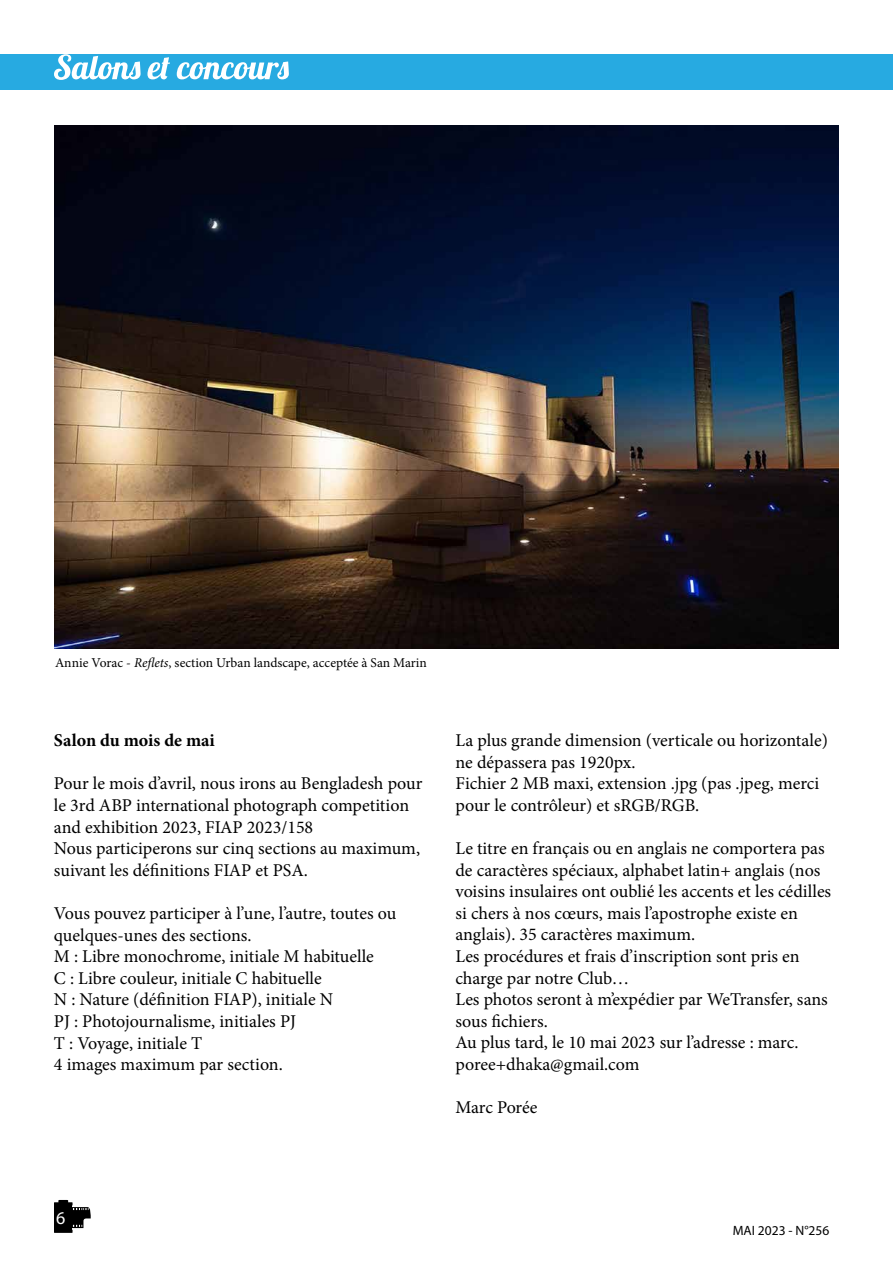
<style>
.page{position:relative;width:893px;height:1263px;background:#fff}
.page>*{position:absolute;margin:0;border:0;box-sizing:border-box;transform-origin:0 0}
.t1{font:18px/21.6px "Minion Pro";color:#000}
.t2{font:700 18px "Minion Pro";color:#000}
.t3{font:18px "Myriad Pro";color:#fff}
.t4{font:13.5px "Minion Pro";color:#000}
.t5{font:13.5px "Myriad Pro";color:#000}
.s1{font-style:italic}
</style>
<div class="page">
<svg style="left:58px;top:1200px;width:33px;height:28px"></svg>
<div style="left:54px;top:1205px;width:18px;height:25px;background:#000"></div>
<hr style="left:54px;top:1202px;width:19px;height:3px;background:#000">
<svg style="left:54px;top:1229px;width:19px;height:4px"></svg>
<div style="left:0;top:54px;width:893px;height:35px;background:#27aae1"></div>
<svg style="left:54px;top:54px;width:235px;height:26px"></svg>
<img style="left:54px;top:125px;width:785px;height:524px">
<p class="t4" style="left:55px;top:654px;width:373px">Annie Vorac - <span class="s1">Reflets</span>, section Urban landscape, acceptée à San Marin</p>
<p class="t2" style="left:54px;top:728px;width:162px">Salon du mois de mai</p>
<p class="t1" style="left:54px;top:773px;width:370px">Pour le mois d’avril, nous irons au Bengladesh pour le 3rd ABP international photograph competition and exhibition 2023, FIAP 2023/158<br>Nous participerons sur cinq sections au maximum, suivant les définitions FIAP et PSA.</p>
<p class="t1" style="left:54px;top:902px;width:344px">Vous pouvez participer à l’une, l’autre, toutes ou quelques-unes des sections.<br>M : Libre monochrome, initiale M habituelle<br>C : Libre couleur, initiale C habituelle<br>N : Nature (définition FIAP), initiale N<br>PJ : Photojournalisme, initiales PJ<br>T : Voyage, initiale T<br>4 images maximum par section.</p>
<p class="t1" style="left:455px;top:729px;width:374px">La plus grande dimension (verticale ou horizontale) ne dépassera pas 1920px.<br>Fichier 2 MB maxi, extension .jpg (pas .jpeg, merci pour le contrôleur) et sRGB/RGB.</p>
<p class="t1" style="left:455px;top:837px;width:377px">Le titre en français ou en anglais ne comportera pas de caractères spéciaux, alphabet latin+ anglais (nos voisins insulaires ont oublié les accents et les cédilles si chers à nos cœurs, mais l’apostrophe existe en anglais). 35 caractères maximum.<br>Les procédures et frais d’inscription sont pris en charge par notre Club…<br>Les photos seront à m’expédier par WeTransfer, sans sous fichiers.<br>Au plus tard, le 10 mai 2023 sur l’adresse : marc. poree+dhaka@gmail.com</p>
<p class="t1" style="left:455px;top:1097px;width:83px">Marc Porée</p>
<p class="t3" style="left:56px;top:1206px;width:11px">6</p>
<p class="t5" style="left:733px;top:1222px;width:98px">MAI 2023 - N°256</p>
</div>
